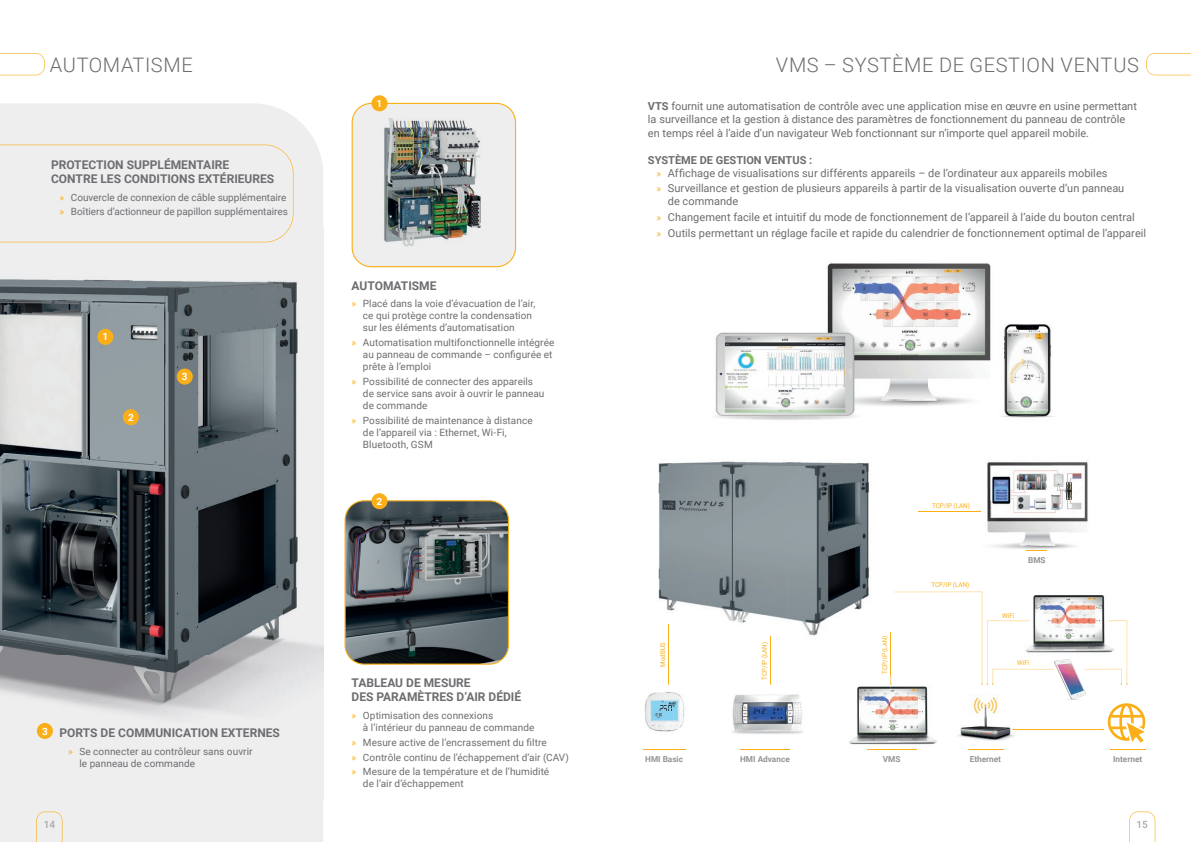
<style>
.page{position:relative;width:1191px;height:842px;background:#fff}
.page>*{position:absolute;margin:0;border:0;box-sizing:border-box;transform-origin:0 0}
.t1{font:300 20px "Roboto";letter-spacing:.03em;color:#6c6d70}
.t2{font:700 12px/14.4px "Roboto";color:#6c6d70}
.t3{font:11px/13.6px "Roboto";color:#6c6d70}
.t4{font:10px/12px "Roboto";letter-spacing:.005em;color:#6c6d70}
.t5{font:700 10px "Roboto";color:#fff}
.t6{font:500 10px "Roboto";color:#a8a9ad}
.t7{font:700 8.2px "Roboto";color:#939598}
.t8{font:6.6px "Roboto";color:#faaf18;scale:.95 1}
.s1{color:#faaf18}
.s2{font-weight:700}
.s3{font-size:10px;color:#faaf18}
</style>
<div class="page">
<div style="left:0;top:103px;width:323px;height:739px;background:#eeeeef"></div>
<img style="left:0;top:227px;width:323px;height:571px">
<img style="left:987px;top:462px;width:1px;height:27px">
<img style="left:1066px;top:461px;width:22px;height:87px">
<img style="left:987px;top:489px;width:22px;height:60px">
<img style="left:1009px;top:524px;width:57px;height:27px">
<img style="left:988px;top:461px;width:97px;height:63px">
<hr style="left:668px;top:624px;width:1px;height:60px;background:#faaf18">
<hr style="left:770px;top:636px;width:1px;height:48px;background:#faaf18">
<img style="left:644px;top:692px;width:41px;height:40px">
<hr style="left:643px;top:749px;width:43px;height:1px;background:#faaf18">
<hr style="left:740px;top:749px;width:50px;height:1px;background:#faaf18">
<hr style="left:867px;top:749px;width:49px;height:1px;background:#faaf18">
<hr style="left:967px;top:749px;width:36px;height:1px;background:#faaf18">
<hr style="left:1110px;top:749px;width:35px;height:1px;background:#faaf18">
<img style="left:849px;top:686px;width:87px;height:59px">
<hr style="left:918px;top:511px;width:62px;height:1px;background:#faaf18">
<svg style="left:1026px;top:550px;width:20px;height:1px"></svg>
<img style="left:732px;top:694px;width:71px;height:40px">
<img style="left:658px;top:461px;width:212px;height:175px">
<svg style="left:660px;top:624px;width:9px;height:20px"></svg>
<svg style="left:881px;top:592px;width:264px;height:151px"></svg>
<svg style="left:761px;top:642px;width:8px;height:2px"></svg>
<img style="left:714px;top:263px;width:341px;height:157px">
<svg style="left:351px;top:103px;width:165px;height:164px;background:#efe9dc"></svg>
<img style="left:374px;top:118px;width:123px;height:146px">
<svg style="left:344px;top:500px;width:165px;height:165px;background:#585f61"></svg>
<div style="left:371px;top:95px;width:16px;height:16px;background:#faaf18;border-radius:50%"></div>
<div style="left:371px;top:493px;width:16px;height:16px;background:#faaf18;border-radius:50%"></div>
<div style="left:37px;top:723px;width:16px;height:16px;background:#faaf18;border-radius:50%"></div>
<div style="left:97px;top:329px;width:16px;height:16px;background:#faaf18;border-radius:50%"></div>
<div style="left:123px;top:409px;width:16px;height:16px;background:#faaf18;border-radius:50%"></div>
<div style="left:177px;top:369px;width:16px;height:16px;background:#faaf18;border-radius:50%"></div>
<div style="left:0;top:145px;width:293px;height:97px;background:#eeeeef"></div>
<svg style="left:0;top:53px;width:45px;height:22px"></svg>
<svg style="left:1146px;top:53px;width:45px;height:22px"></svg>
<svg style="left:36px;top:811px;width:26px;height:31px"></svg>
<svg style="left:1129px;top:811px;width:26px;height:31px"></svg>
<h1 class="t1" style="left:50px;top:51px;width:144px">AUTOMATISME</h1>
<p class="t2" style="left:51px;top:157px;width:225px">PROTECTION SUPPLÉMENTAIRE<br>CONTRE LES CONDITIONS EXTÉRIEURES</p>
<p class="t4" style="left:60px;top:189px;width:230px;line-height:14.8px"><span class="s1">»</span> Couvercle de connexion de câble supplémentaire <span class="s1">»</span> Boîtiers d’actionneur de papillon supplémentaires</p>
<p class="t5" style="left:102px;top:330px;width:7px">1</p>
<p class="t5" style="left:128px;top:410px;width:7px">2</p>
<p class="t5" style="left:182px;top:370px;width:7px">3</p>
<p class="t5" style="left:377px;top:96px;width:7px">1</p>
<p class="t2" style="left:351px;top:278px;width:86px">AUTOMATISME</p>
<p class="t4" style="left:363px;top:297px;width:174px;text-indent:-11px"><span class="s1">»</span> Placé dans la voie d’évacuation de l’air, ce qui protège contre la condensation sur les éléments d’automatisation</p>
<p class="t4" style="left:363px;top:336px;width:193px;text-indent:-11px"><span class="s1">»</span> Automatisation multifonctionnelle intégrée au panneau de commande – configurée et prête à l’emploi</p>
<p class="t4" style="left:363px;top:375px;width:183px;text-indent:-11px"><span class="s1">»</span> Possibilité de connecter des appareils de service sans avoir à ouvrir le panneau de commande</p>
<p class="t4" style="left:363px;top:414px;width:171px;text-indent:-11px"><span class="s1">»</span> Possibilité de maintenance à distance de l’appareil via : Ethernet, Wi-Fi,<br>Bluetooth, GSM</p>
<p class="t5" style="left:377px;top:494px;width:7px">2</p>
<p class="t5" style="left:42px;top:724px;width:7px">3</p>
<p class="t2" style="left:60px;top:725px;width:222px">PORTS DE COMMUNICATION EXTERNES</p>
<p class="t4" style="left:79px;top:745px;width:175px;text-indent:-11px"><span class="s1">»</span> Se connecter au contrôleur sans ouvrir le panneau de commande</p>
<p class="t2" style="left:351px;top:675px;width:171px">TABLEAU DE MESURE<br>DES PARAMÈTRES D’AIR DÉDIÉ</p>
<p class="t4" style="left:363px;top:709px;width:173px;text-indent:-11px"><span class="s1">»</span> Optimisation des connexions<br>à l’intérieur du panneau de commande</p>
<p class="t4" style="left:351px;top:734px;width:219px;line-height:14.8px"><span class="s1">»</span> Mesure active de l’encrassement du filtre<br><span class="s1">»</span> Contrôle continu de l’échappement d’air (CAV) <span class="s1">»</span> Mesure de la température et de l’humidité</p>
<p class="t4" style="left:363px;top:777px;width:102px">de l’air d’échappement</p>
<h1 class="t1" style="left:776px;top:51px;width:365px">VMS – SYSTÈME DE GESTION VENTUS</h1>
<p class="t3" style="left:648px;top:99px;width:490px"><span class="s2">VTS</span> fournit une automatisation de contrôle avec une application mise en œuvre en usine permettant la surveillance et la gestion à distance des paramètres de fonctionnement du panneau de contrôle en temps réel à l’aide d’un navigateur Web fonctionnant sur n’importe quel appareil mobile.</p>
<p class="t3" style="left:656px;top:153px;width:452px;line-height:13px;text-indent:-9px"><span class="s2">SYSTÈME DE GESTION VENTUS :<br></span><span class="s3">»</span> Affichage de visualisations sur différents appareils – de l’ordinateur aux appareils mobiles</p>
<p class="t3" style="left:668px;top:182px;width:458px;line-height:13px;text-indent:-11px"><span class="s3">»</span> Surveillance et gestion de plusieurs appareils à partir de la visualisation ouverte d’un panneau de commande</p>
<p class="t3" style="left:656px;top:209px;width:491px;line-height:15.8px"><span class="s3">»</span> Changement facile et intuitif du mode de fonctionnement de l’appareil à l’aide du bouton central<br><span class="s3">»</span> Outils permettant un réglage facile et rapide du calendrier de fonctionnement optimal de l’appareil</p>
<p class="t8" style="left:658px;top:667px;width:27px;rotate:-90deg">ModBUS</p>
<p class="t8" style="left:880px;top:673px;width:41px;rotate:-90deg">TCP/IP (LAN)</p>
<p class="t8" style="left:760px;top:680px;width:41px;rotate:-90deg">TCP/IP (LAN)</p>
<p class="t8" style="left:932px;top:501px;width:41px">TCP/IP (LAN)</p>
<p class="t8" style="left:931px;top:580px;width:41px">TCP/IP (LAN)</p>
<p class="t7" style="left:1028px;top:554px;width:19px">BMS</p>
<p class="t8" style="left:1002px;top:611px;width:14px">WiFi</p>
<p class="t8" style="left:1017px;top:658px;width:14px">WiFi</p>
<p class="t7" style="left:645px;top:753px;width:39px">HMI Basic</p>
<p class="t7" style="left:740px;top:753px;width:51px">HMI Advance</p>
<p class="t7" style="left:882px;top:753px;width:19px">VMS</p>
<p class="t7" style="left:969px;top:753px;width:33px">Ethernet</p>
<p class="t7" style="left:1113px;top:753px;width:31px">Internet</p>
<p class="t6" style="left:44px;top:817px;width:13px">14</p>
<p class="t6" style="left:1136px;top:817px;width:13px">15</p>
</div>
